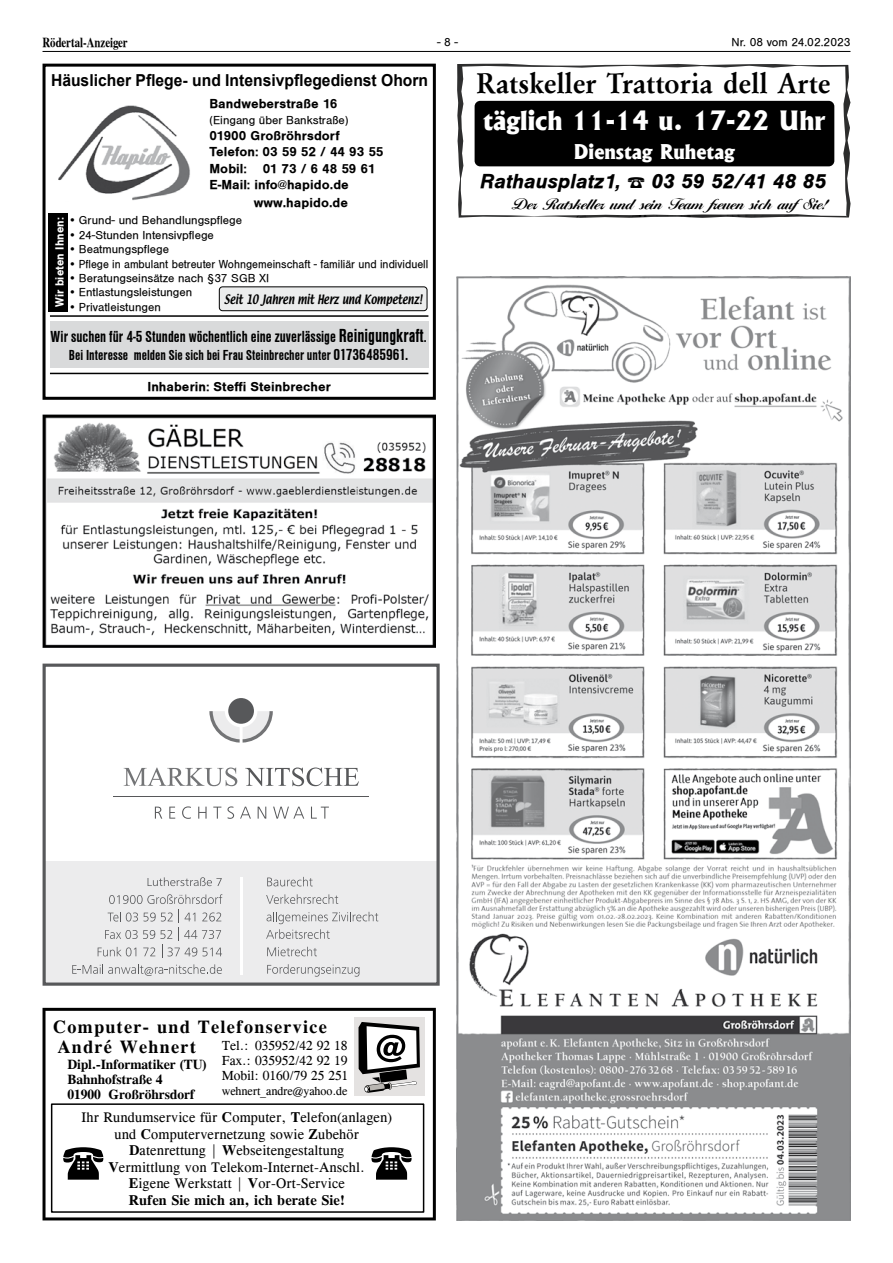
<style>
.page{position:relative;width:893px;height:1263px;background:#fff}
.page>*{position:absolute;margin:0;border:0;box-sizing:border-box;transform-origin:0 0}
.t1{font:600 29.55px "Garamond Std";letter-spacing:-.005em;color:#000}
.t2{font:800 25.5px "Albertus";color:#fff}
.t3{font:700 21px "Ballantines";color:#000}
.t4{font:italic 700 21px "Sans";color:#000}
.t5{font:800 19.5px "Albertus";color:#fff}
.t6{font:700 18px/20.1px "CG Times";letter-spacing:.08em;color:#000}
.t7{font:700 16.5px "Sans Cd";color:#000}
.t8{font:700 16.5px "Arial";color:#000;scale:.95 1}
.t9{font:700 15px "Sans Cd";color:#000}
.t10{font:14.25px/16.5px "CG Times";letter-spacing:.015em;color:#000;text-align:center}
.t11{font:700 13.5px/16.2px "Sans";color:#000}
.t12{font:700 13.5px/15px "CG Times";letter-spacing:-.005em;color:#000}
.t13{font:13.5px/15px "CG Times";letter-spacing:-.005em;color:#000;text-align:justify}
.t14{font:13.5px "Roman PS Bold";color:#000;scale:.8 1}
.t15{font:12px "Sans";color:#000}
.t16{font:12px "CG Times";letter-spacing:-.005em;color:#000}
.t17{font:700 12px "Sans";letter-spacing:.005em;color:#fff;scale:.96 1}
.t18{font:11.25px "Textile";color:#000;scale:.82 1}
.s1{font-size:19.5px}
.s2{font-size:15px}
.s3{font-size:16.5px}
.s4{font-weight:700}
</style>
<div class="page">
<hr style="left:43px;top:51px;width:807px;height:1px;background:#000">
<img style="left:457px;top:64px;width:393px;height:154px">
<img style="left:59px;top:105px;width:131px;height:96px">
<div style="left:43px;top:64px;width:393px;height:336px;border:3px solid #000"></div>
<div style="left:48px;top:213px;width:20px;height:98px;background:#000"></div>
<hr style="left:50px;top:315px;width:378px;height:2px;background:#000">
<div style="left:219px;top:287px;width:208px;height:24px;background:#eceded;border-radius:3px"></div>
<div style="left:219px;top:287px;width:208px;height:24px;border:1px solid #000;border-radius:3px"></div>
<div style="left:50px;top:321px;width:378px;height:47px;background:#d9dadb"></div>
<hr style="left:50px;top:373px;width:378px;height:1px;background:#000">
<img style="left:457px;top:276px;width:393px;height:944px">
<div style="left:44px;top:861px;width:394px;height:123px;background:#ececed"></div>
<svg style="left:72px;top:964px;width:150px;height:12px"></svg>
<svg style="left:98px;top:894px;width:124px;height:64px"></svg>
<svg style="left:267px;top:877px;width:46px;height:9px"></svg>
<svg style="left:266px;top:894px;width:72px;height:10px"></svg>
<svg style="left:266px;top:912px;width:112px;height:27px"></svg>
<svg style="left:267px;top:947px;width:50px;height:9px"></svg>
<svg style="left:267px;top:964px;width:92px;height:13px"></svg>
<svg style="left:148px;top:877px;width:74px;height:9px"></svg>
<hr style="left:240px;top:877px;width:2px;height:98px;background:#fff">
<hr style="left:113px;top:795px;width:256px;height:1px;background:#57585a">
<svg style="left:155px;top:807px;width:7px;height:12px"></svg>
<svg style="left:169px;top:807px;width:6px;height:12px"></svg>
<svg style="left:182px;top:806px;width:9px;height:13px"></svg>
<svg style="left:198px;top:807px;width:9px;height:12px"></svg>
<svg style="left:213px;top:807px;width:8px;height:12px"></svg>
<svg style="left:227px;top:806px;width:7px;height:13px"></svg>
<svg style="left:240px;top:807px;width:11px;height:12px"></svg>
<svg style="left:258px;top:807px;width:8px;height:12px"></svg>
<svg style="left:273px;top:807px;width:31px;height:12px"></svg>
<svg style="left:311px;top:807px;width:18px;height:12px"></svg>
<svg style="left:124px;top:767px;width:113px;height:19px"></svg>
<svg style="left:245px;top:767px;width:114px;height:19px"></svg>
<svg style="left:209px;top:711px;width:64px;height:32px"></svg>
<div style="left:228px;top:698px;width:26px;height:26px;background:#57585a;border-radius:50%"></div>
<div style="left:43px;top:664px;width:397px;height:322px;border:3px solid #57585a"></div>
<img style="left:43px;top:414px;width:393px;height:233px">
<svg style="left:43px;top:1008px;width:393px;height:212px"></svg>
<div style="left:354px;top:1017px;width:70px;height:79px;background:#e4e2e1"></div>
<svg style="left:358px;top:1022px;width:62px;height:71px"></svg>
<svg style="left:63px;top:1147px;width:40px;height:33px"></svg>
<svg style="left:371px;top:1147px;width:41px;height:33px"></svg>
<svg style="left:628px;top:177px;width:16px;height:11px"></svg>
<p class="t14" style="left:43px;top:34px;width:108px">Rödertal-Anzeiger</p>
<p class="t15" style="left:437px;top:35px;width:23px">- 8 -</p>
<p class="t15" style="left:732px;top:35px;width:120px">Nr. 08 vom 24.02.2023</p>
<h3 class="t8" style="left:51px;top:68px;width:399px">Häuslicher Pflege- und Intensivpflegedienst Ohorn</h3>
<p class="t11" style="left:209px;top:95px;width:129px">Bandweberstraße 16</p>
<p class="t15" style="left:209px;top:113px;width:141px">(Eingang über Bankstraße)</p>
<p class="t11" style="left:209px;top:128px;width:176px">01900 Großröhrsdorf<br>Telefon: 03 59 52 / 44 93 55<br>Mobil: 01 73 / 6 48 59 61<br>E-Mail: info@hapido.de</p>
<p class="t11" style="left:254px;top:194px;width:96px">www.hapido.de</p>
<p class="t15" style="left:68px;top:214px;width:175px">• Grund- und Behandlungspflege</p>
<p class="t15" style="left:68px;top:228px;width:147px">• 24-Stunden Intensivpflege</p>
<p class="t15" style="left:68px;top:243px;width:102px">• Beatmungspflege</p>
<p class="t15" style="left:68px;top:257px;width:361px">• Pflege in ambulant betreuter Wohngemeinschaft - familiär und individuell</p>
<p class="t15" style="left:68px;top:271px;width:202px">• Beratungseinsätze nach §37 SGB XI</p>
<p class="t15" style="left:68px;top:286px;width:125px">• Entlastungsleistungen</p>
<p class="t17" style="left:53px;top:307px;width:95px;rotate:-90deg">Wir bieten Ihnen:</p>
<p class="t18" style="left:224px;top:292px;width:243px">Seit 10 Jahren mit Herz und Kompetenz!</p>
<h3 class="t7" style="left:51px;top:327px;width:378px">Wir suchen für 4-5 Stunden wöchentlich eine zuverlässige <span class="s1">Reinigungkraft</span><span class="s2">.</span></h3>
<p class="t9" style="left:69px;top:347px;width:341px">Bei Interesse melden Sie sich bei Frau Steinbrecher unter <span class="s3">01736485961.</span></p>
<p class="t15" style="left:68px;top:300px;width:94px">• Privatleistungen</p>
<p class="t11" style="left:147px;top:379px;width:185px">Inhaberin: Steffi Steinbrecher</p>
<h1 class="t1" style="left:476px;top:67px;width:356px">Ratskeller Trattoria dell Arte</h1>
<h2 class="t2" style="left:483px;top:105px;width:344px">täglich 11-14 u. 17-22 Uhr</h2>
<h3 class="t5" style="left:573px;top:139px;width:163px">Dienstag Ruhetag</h3>
<h3 class="t3" style="left:513px;top:192px;width:316px">Der Ratskeller und sein Team freuen sich aufSie!</h3>
<h3 class="t4" style="left:480px;top:169px;width:143px">Rathausplatz1,</h3>
<h3 class="t4" style="left:651px;top:169px;width:176px">03 59 52/41 48 85</h3>
<h3 class="t6" style="left:53px;top:1016px;width:275px">Computer- und Telefonservice<br>André Wehnert</h3>
<p class="t12" style="left:68px;top:1056px;width:141px">Dipl.-Informatiker (TU)<br>Bahnhofstraße 4<br>01900 Großröhrsdorf</p>
<p class="t13" style="left:222px;top:1038px;width:128px">Tel.: 035952/42 92 18<br>Fax.: 035952/42 92 19<br>Mobil: 0160/79 25 251</p>
<p class="t16" style="left:222px;top:1084px;width:127px">wehnert_andre@yahoo.de</p>
<p class="t10" style="left:82px;top:1109px;width:312px">Ihr Rundumservice für <span class="s4">C</span>omputer, <span class="s4">T</span>elefon(anlagen) und <span class="s4">C</span>omputervernetzung sowie <span class="s4">Z</span>ubehör <span class="s4">D</span>atenrettung | <span class="s4">W</span>ebseitengestaltung<br><span class="s4">V</span>ermittlung von Telekom-Internet-Anschl.<br><span class="s4">E</span>igene Werkstatt | <span class="s4">V</span>or-Ort-Service<br><span class="s4">Rufen Sie mich an, ich berate Sie!</span></p>
</div>
